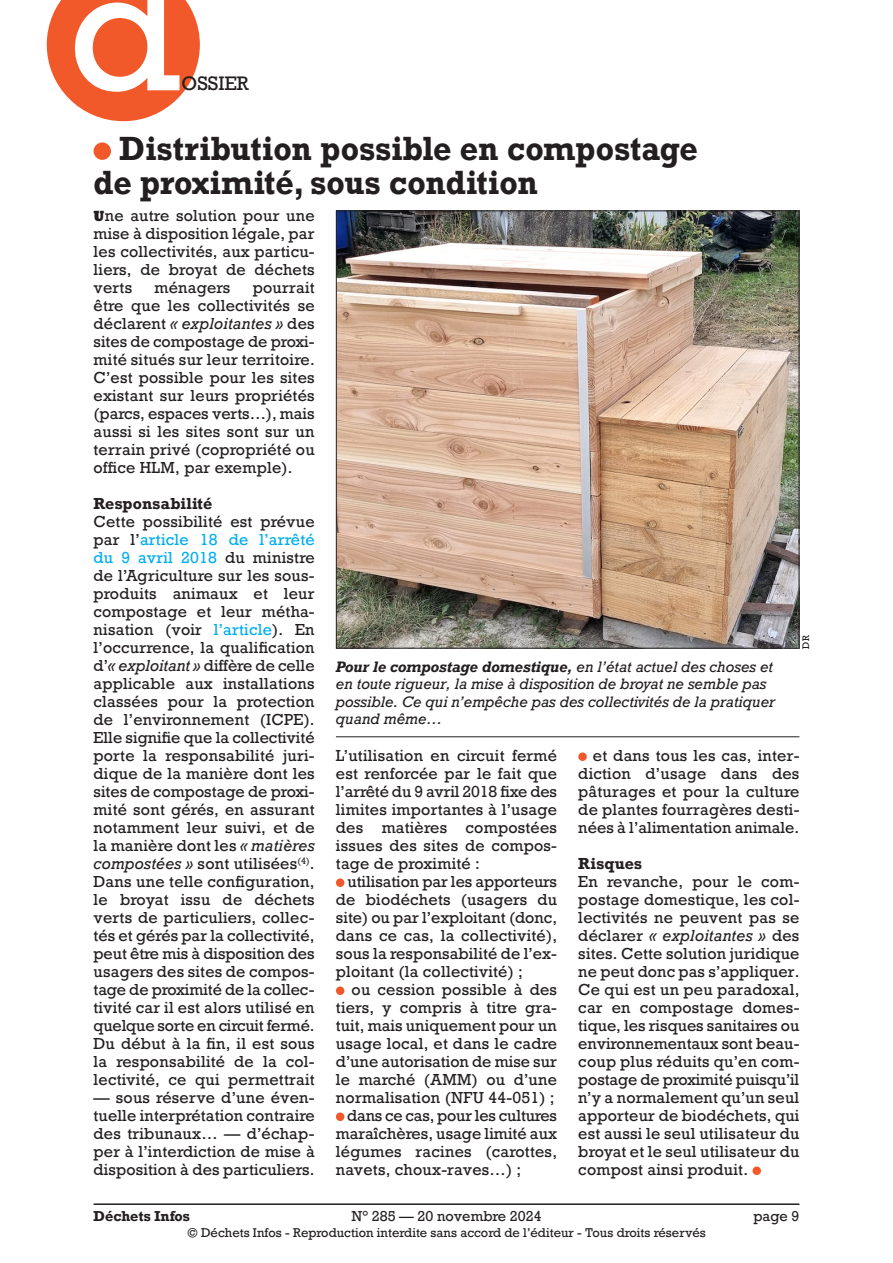
<style>
.page{position:relative;width:893px;height:1263px;background:#fff}
.page>*{position:absolute;margin:0;border:0;box-sizing:border-box;transform-origin:0 0}
.t1{font:166.5px "Rockwell";color:#fff}
.Texte_courant{font:700 31.5px/34.5px "Rockwell";letter-spacing:-.005em;color:#231f20;scale:.95 1}
.t2{font:18.3px "Rockwell";color:#231f20}
.Texte_courant-2{font:15px/18px "Rockwell";letter-spacing:.015em;color:#231f20;text-align:justify}
.Texte_courant-3{font:700 15px "Rockwell";letter-spacing:.015em;color:#231f20}
.Légende_photo{font:italic 14.25px/17.2px "Rockwell";color:#231f20}
.t3{font:13.5px "Rockwell";color:#231f20}
.t4{font:700 13.5px "Rockwell";color:#231f20}
.t5{font:12px "Rockwell";color:#231f20}
.Crédit_photo{font:9px "Rockwell";color:#231f20}
.s1{font-family:"Rockwell Std";font-weight:800}
.s2{font-style:italic}
.s3{color:#00aeef}
.s4{font-weight:700}
</style>
<div class="page">
<hr style="left:94px;top:1203px;width:705px;height:2px;background:#231f20">
<div style="left:94px;top:142px;width:17px;height:18px;background:#f1592a;border-radius:50%"></div>
<div style="left:336px;top:878px;width:8px;height:9px;background:#f1592a;border-radius:50%"></div>
<div style="left:336px;top:986px;width:8px;height:9px;background:#f1592a;border-radius:50%"></div>
<div style="left:336px;top:1112px;width:8px;height:9px;background:#f1592a;border-radius:50%"></div>
<div style="left:578px;top:752px;width:9px;height:9px;background:#f1592a;border-radius:50%"></div>
<div style="left:752px;top:1166px;width:9px;height:9px;background:#f1592a;border-radius:50%"></div>
<img style="left:338px;top:212px;width:459px;height:434px">
<hr style="left:336px;top:736px;width:463px;height:1px;background:#231f20">
<svg style="left:47px;top:0;width:153px;height:121px;background:#f3734b"></svg>
<h1 class="t1" style="left:69px;top:-73px;width:114px">d</h1>
<p class="t2" style="left:182px;top:72px;width:69px">OSSIER</p>
<p class="Texte_courant" style="left:94px;top:131px;width:637px;text-indent:26px">Distribution possible en compostage de proximité, sous condition</p>
<p class="Texte_courant-2" style="left:94px;top:207px;width:223px"><span class="s1">U</span>ne autre solution pour une mise à disposition légale, par les collectivités, aux particu&shy;liers, de broyat de déchets verts</p>
<p class="Texte_courant-2" style="left:154px;top:279px;width:77px">ménagers</p>
<p class="Texte_courant-2" style="left:94px;top:279px;width:223px;text-indent:159px">pourrait être que les collectivités se déclarent <span class="s2">« exploitantes »</span> des sites de compostage de proxi&shy;mité situés sur leur territoire.<br>C’est possible pour les sites existant sur leurs propriétés (parcs, espaces verts…), mais aussi si les sites sont sur un terrain privé (copropriété ou office HLM, par exemple).</p>
<p class="Texte_courant-3" style="left:94px;top:494px;width:120px">Responsabilité</p>
<p class="Texte_courant-2" style="left:94px;top:513px;width:223px">Cette possibilité est prévue par l’<span class="s3">article 18 de l’arrêté du 9 avril 2018</span> du ministre de l’Agriculture sur les sous&shy;produits animaux et leur compostage et leur métha&shy;nisation (voir <span class="s3">l’article</span>). En l’occurrence, la qualification d’<span class="s2">« exploitant »</span> diffère de celle applicable aux installations classées pour la protection de l’environnement (ICPE).<br>Elle signifie que la collectivité porte la responsabilité juri&shy;dique de la manière dont les sites de compostage de proxi&shy;mité sont gérés, en assurant notamment leur suivi, et de la manière dont les <span class="s2">« matières compostées »</span> sont utilisées<sup>(4)</sup>.</p>
<p class="Texte_courant-2" style="left:94px;top:873px;width:223px">Dans une telle configuration, le broyat issu de déchets verts de particuliers, collec&shy;tés et gérés par la collectivité, peut être mis à disposition des usagers des sites de compos&shy;tage de proximité de la collec&shy;tivité car il est alors utilisé en quelque sorte en circuit fermé.<br>Du début à la fin, il est sous la responsabilité de la col&shy;lectivité, ce qui permettrait</p>
<p class="Texte_courant-2" style="left:94px;top:1089px;width:223px">— sous réserve d’une éven&shy;tuelle interprétation contraire des tribunaux… — d’échap&shy;per à l’interdiction de mise à disposition à des particuliers.</p>
<p class="Crédit_photo" style="left:800px;top:648px;width:15px;rotate:-90deg">DR</p>
<p class="Légende_photo" style="left:336px;top:659px;width:441px"><span class="s4">Pour le compostage domestique,</span> en l’état actuel des choses et en toute rigueur, la mise à disposition de broyat ne semble pas possible. Ce qui n’empêche pas des collectivités de la pratiquer quand même…</p>
<p class="Texte_courant-2" style="left:336px;top:747px;width:223px">L’utilisation en circuit fermé est renforcée par le fait que l’arrêté du 9 avril 2018 fixe des limites importantes à l’usage des matières compostées issues des sites de compos&shy;tage de proximité :</p>
<p class="Texte_courant-2" style="left:336px;top:873px;width:223px;text-indent:12px">utilisation par les apporteurs de biodéchets (usagers du site) ou par l’exploitant (donc, dans ce cas, la collectivité), sous la responsabilité de l’ex&shy;ploitant (la collectivité) ;</p>
<p class="Texte_courant-2" style="left:336px;top:981px;width:223px;text-indent:16px">ou cession possible à des tiers, y compris à titre gra&shy;tuit, mais uniquement pour un usage local, et dans le cadre d’une autorisation de mise sur le marché (AMM) ou d’une normalisation (NFU 44-051) ;</p>
<p class="Texte_courant-2" style="left:336px;top:1107px;width:223px;text-indent:11px">dans ce cas, pour les cultures maraîchères, usage limité aux légumes racines (carottes, navets, choux-raves…) ;</p>
<p class="Texte_courant-2" style="left:578px;top:747px;width:223px;text-indent:15px">et dans tous les cas, inter&shy;diction d’usage dans des pâturages et pour la culture de plantes fourragères desti&shy;nées à l’alimentation animale.</p>
<p class="Texte_courant-3" style="left:578px;top:854px;width:65px">Risques</p>
<p class="Texte_courant-2" style="left:578px;top:873px;width:223px">En revanche, pour le com&shy;postage domestique, les col&shy;lectivités ne peuvent pas se déclarer <span class="s2">« exploitantes »</span> des sites. Cette solution juridique ne peut donc pas s’appliquer.<br>Ce qui est un peu paradoxal, car en compostage domes&shy;tique, les risques sanitaires ou environnementaux sont beau&shy;coup plus réduits qu’en com&shy;postage de proximité puisqu’il n’y a normalement qu’un seul apporteur de biodéchets, qui est aussi le seul utilisateur du broyat et le seul utilisateur du compost ainsi produit.</p>
<p class="t4" style="left:94px;top:1207px;width:98px">Déchets Infos</p>
<p class="t3" style="left:351px;top:1207px;width:192px">N° 285 — 20 novembre 2024</p>
<p class="t3" style="left:753px;top:1207px;width:48px">page 9</p>
<p class="t5" style="left:187px;top:1225px;width:520px">© Déchets Infos - Reproduction interdite sans accord de l’éditeur - Tous droits réservés</p>
</div>
